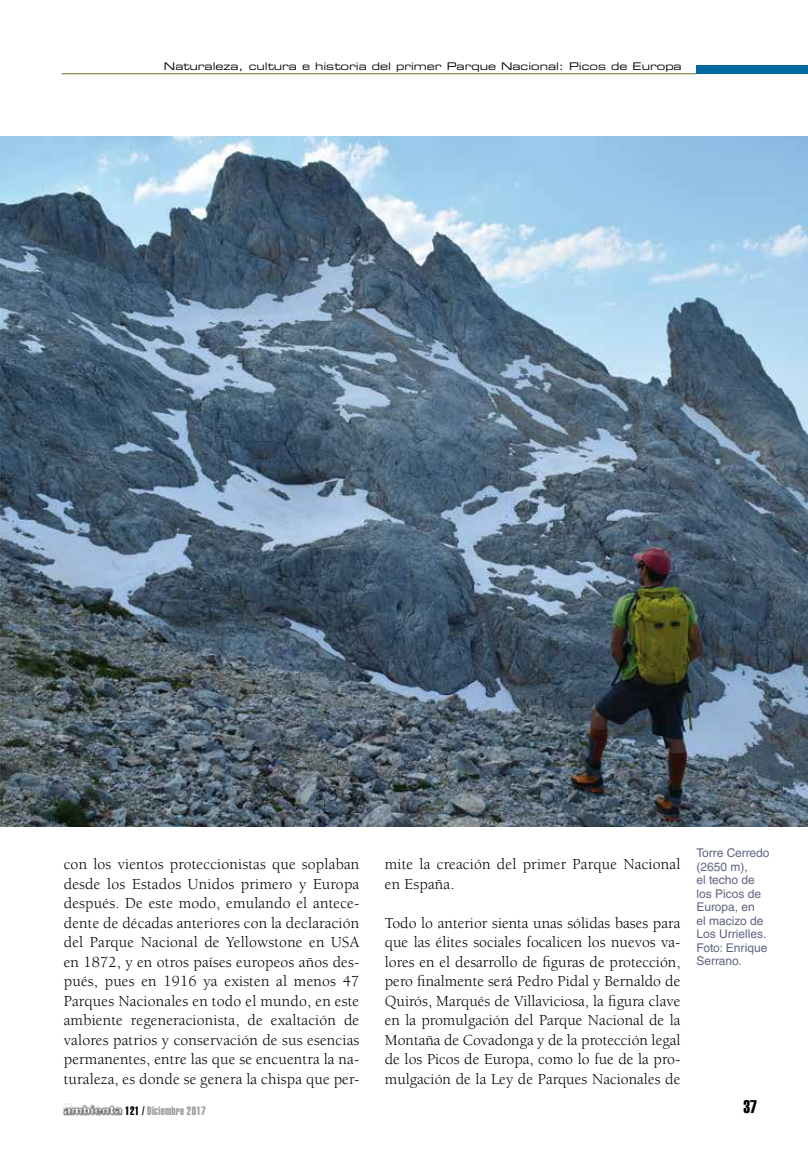
<style>
.page{position:relative;width:808px;height:1149px;background:#fff}
.page>*{position:absolute;margin:0;border:0;box-sizing:border-box;transform-origin:0 0}
.t1{font:18px "Helvetica LT Std Extra Comp";color:#000}
.t2{font:15.75px/19.5px "Berkeley Std";letter-spacing:.01em;color:#000;text-align:justify}
.t3{font:12px/13.5px "Helvetica LT Std";color:#5f6581}
.t4{font:12px "Helvetica LT Std Extra Comp";letter-spacing:.025em;color:#9c9e9f}
.t5{font:10.5px "Eurostile LT Std Ex 2";color:#000}
.s1{color:#000}
</style>
<div class="page">
<div style="left:696px;top:65px;width:112px;height:9px;background:#00689e"></div>
<hr style="left:62px;top:73px;width:635px;height:1px;background:#5f6d27">
<img style="left:62px;top:1103px;width:61px;height:13px">
<img style="left:0;top:136px;width:808px;height:689px">
<p class="t5" style="left:164px;top:59px;width:519px">Naturaleza, cultura e historia del primer Parque Nacional: Picos de Europa</p>
<p class="t2" style="left:64px;top:854px;width:297px">con los vientos proteccionistas que soplaban desde los Estados Unidos primero y Europa después. De este modo, emulando el antece&shy;dente de décadas anteriores con la declaración del Parque Nacional de Yellowstone en USA en 1872, y en otros países europeos años des&shy;pués, pues en 1916 ya existen al menos 47<br>Parques Nacionales en todo el mundo, en este ambiente regeneracionista, de exaltación de valores patrios y conservación de sus esencias permanentes, entre las que se encuentra la na&shy;turaleza, es donde se genera la chispa que per-</p>
<p class="t2" style="left:385px;top:854px;width:297px">mite la creación del primer Parque Nacional en España.</p>
<p class="t2" style="left:385px;top:913px;width:297px">Todo lo anterior sienta unas sólidas bases para que las élites sociales focalicen los nuevos va&shy;lores en el desarrollo de figuras de protección, pero finalmente será Pedro Pidal y Bernaldo de Quirós, Marqués de Villaviciosa, la figura clave en la promulgación del Parque Nacional de la Montaña de Covadonga y de la protección legal de los Picos de Europa, como lo fue de la pro&shy;mulgación de la Ley de Parques Nacionales de</p>
<p class="t3" style="left:696px;top:845px;width:75px">Torre Cerredo (2650 m),<br>el techo de los Picos de<br>Europa, en<br>el macizo de<br>Los Urrielles.<br>Foto: Enrique<br>Serrano.</p>
<p class="t4" style="left:125px;top:1103px;width:82px"><span class="s1">121 /</span> Diciembre 2017</p>
<p class="t1" style="left:744px;top:1095px;width:15px">37</p>
</div>
